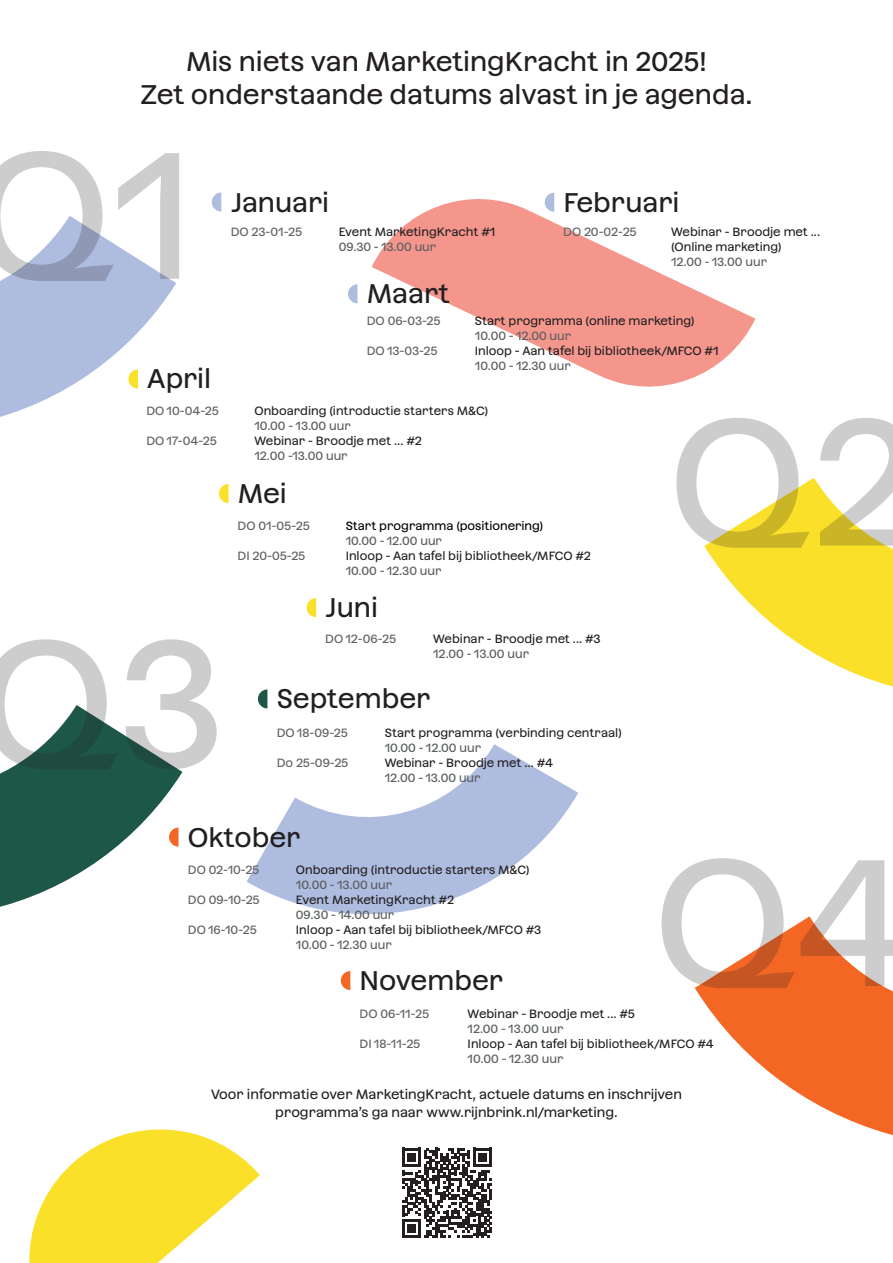
<style>
.page{position:relative;width:893px;height:1263px;background:#fff}
.page>*{position:absolute;margin:0;border:0;box-sizing:border-box;transform-origin:0 0}
.t1{font:27px "Azeret";color:#231f20}
.t2{font:13.5px "Azeret";color:#231f20}
.t3{font:12px "Azeret";color:#231f20}
.t4{font:12px "Azeret";color:#5b5f60}
.t5{font:12px "Azeret";letter-spacing:-.005em;color:#636366}
.t6{font:12px "Azeret";color:#000}
</style>
<div class="page">
<svg style="left:29px;top:1129px;width:231px;height:134px"></svg>
<svg style="left:247px;top:744px;width:331px;height:171px;fill:#aebcdf"></svg>
<svg style="left:372px;top:192px;width:383px;height:195px;fill:#f5978e"></svg>
<svg style="left:662px;top:858px;width:231px;height:277px"></svg>
<svg style="left:341px;top:971px;width:9px;height:19px"></svg>
<svg style="left:0;top:639px;width:217px;height:268px"></svg>
<svg style="left:258px;top:689px;width:9px;height:19px"></svg>
<svg style="left:676px;top:418px;width:217px;height:269px"></svg>
<svg style="left:219px;top:484px;width:10px;height:19px"></svg>
<svg style="left:307px;top:598px;width:9px;height:19px"></svg>
<svg style="left:0;top:151px;width:179px;height:266px"></svg>
<svg style="left:212px;top:193px;width:9px;height:19px"></svg>
<svg style="left:348px;top:284px;width:9px;height:19px"></svg>
<svg style="left:545px;top:193px;width:9px;height:19px"></svg>
<svg style="left:402px;top:1148px;width:90px;height:90px"></svg>
<p class="t1" style="left:186px;top:41px;width:522px">Mis niets van MarketingKracht in 2025!</p>
<p class="t1" style="left:140px;top:74px;width:614px">Zet onderstaande datums alvast in je agenda.</p>
<p class="t1" style="left:231px;top:182px;width:100px">Januari</p>
<p class="t1" style="left:564px;top:182px;width:117px">Februari</p>
<p class="t5" style="left:231px;top:223px;width:73px">DO 23-01-25</p>
<p class="t3" style="left:339px;top:223px;width:158px">Event MarketingKracht #1</p>
<p class="t4" style="left:339px;top:238px;width:99px">09.30 - 13.00 uur</p>
<p class="t1" style="left:367px;top:273px;width:85px">Maart</p>
<p class="t5" style="left:563px;top:223px;width:75px">DO 20-02-25</p>
<p class="t3" style="left:671px;top:223px;width:151px">Webinar - Broodje met ...</p>
<p class="t3" style="left:671px;top:238px;width:112px">(Online marketing)</p>
<p class="t4" style="left:671px;top:253px;width:97px">12.00 - 13.00 uur</p>
<p class="t5" style="left:367px;top:312px;width:75px">DO 06-03-25</p>
<p class="t3" style="left:475px;top:312px;width:221px">Start programma (online marketing)</p>
<p class="t4" style="left:475px;top:327px;width:98px">10.00 - 12.00 uur</p>
<p class="t5" style="left:367px;top:342px;width:72px">DO 13-03-25</p>
<p class="t3" style="left:475px;top:342px;width:245px">Inloop - Aan tafel bij bibliotheek/MFCO #1</p>
<p class="t4" style="left:475px;top:357px;width:97px">10.00 - 12.30 uur</p>
<p class="t1" style="left:147px;top:359px;width:65px">April</p>
<p class="t5" style="left:146px;top:401px;width:74px">DO 10-04-25</p>
<p class="t3" style="left:254px;top:401px;width:235px">Onboarding (introductie starters M&amp;C)</p>
<p class="t4" style="left:254px;top:416px;width:98px">10.00 - 13.00 uur</p>
<p class="t5" style="left:146px;top:431px;width:72px">DO 17-04-25</p>
<p class="t3" style="left:254px;top:431px;width:169px">Webinar - Broodje met ... #2</p>
<p class="t4" style="left:254px;top:446px;width:95px">12.00 -13.00 uur</p>
<p class="t1" style="left:238px;top:473px;width:50px">Mei</p>
<p class="t5" style="left:238px;top:516px;width:74px">DO 01-05-25</p>
<p class="t6" style="left:346px;top:516px;width:199px">Start programma (positionering)</p>
<p class="t4" style="left:346px;top:531px;width:98px">10.00 - 12.00 uur</p>
<p class="t5" style="left:238px;top:546px;width:69px">DI 20-05-25</p>
<p class="t3" style="left:346px;top:546px;width:247px">Inloop - Aan tafel bij bibliotheek/MFCO #2</p>
<p class="t4" style="left:346px;top:561px;width:97px">10.00 - 12.30 uur</p>
<p class="t1" style="left:325px;top:587px;width:54px">Juni</p>
<p class="t5" style="left:325px;top:630px;width:72px">DO 12-06-25</p>
<p class="t3" style="left:433px;top:630px;width:169px">Webinar - Broodje met ... #3</p>
<p class="t4" style="left:433px;top:645px;width:97px">12.00 - 13.00 uur</p>
<p class="t1" style="left:277px;top:679px;width:156px">September</p>
<p class="t5" style="left:277px;top:723px;width:72px">DO 18-09-25</p>
<p class="t3" style="left:385px;top:723px;width:239px">Start programma (verbinding centraal)</p>
<p class="t4" style="left:385px;top:738px;width:98px">10.00 - 12.00 uur</p>
<p class="t5" style="left:277px;top:753px;width:73px">Do 25-09-25</p>
<p class="t3" style="left:385px;top:753px;width:170px">Webinar - Broodje met ... #4</p>
<p class="t4" style="left:385px;top:768px;width:97px">12.00 - 13.00 uur</p>
<p class="t1" style="left:188px;top:817px;width:114px">Oktober</p>
<p class="t5" style="left:188px;top:861px;width:73px">DO 02-10-25</p>
<p class="t3" style="left:296px;top:861px;width:235px">Onboarding (introductie starters M&amp;C)</p>
<p class="t4" style="left:296px;top:876px;width:98px">10.00 - 13.00 uur</p>
<p class="t5" style="left:188px;top:891px;width:73px">DO 09-10-25</p>
<p class="t3" style="left:296px;top:891px;width:160px">Event MarketingKracht #2</p>
<p class="t4" style="left:296px;top:906px;width:100px">09.30 - 14.00 uur</p>
<p class="t5" style="left:188px;top:921px;width:70px">DO 16-10-25</p>
<p class="t3" style="left:296px;top:921px;width:247px">Inloop - Aan tafel bij bibliotheek/MFCO #3</p>
<p class="t4" style="left:296px;top:936px;width:97px">10.00 - 12.30 uur</p>
<p class="t1" style="left:360px;top:960px;width:145px">November</p>
<p class="t5" style="left:360px;top:1004px;width:71px">DO 06-11-25</p>
<p class="t3" style="left:468px;top:1004px;width:169px">Webinar - Broodje met ... #5</p>
<p class="t4" style="left:468px;top:1019px;width:97px">12.00 - 13.00 uur</p>
<p class="t5" style="left:360px;top:1034px;width:62px">DI 18-11-25</p>
<p class="t3" style="left:468px;top:1034px;width:248px">Inloop - Aan tafel bij bibliotheek/MFCO #4</p>
<p class="t4" style="left:468px;top:1049px;width:97px">10.00 - 12.30 uur</p>
<p class="t2" style="left:211px;top:1084px;width:472px">Voor informatie over MarketingKracht, actuele datums en inschrijven</p>
<p class="t2" style="left:275px;top:1102px;width:344px">programma’s ga naar www.rijnbrink.nl/marketing.</p>
</div>
